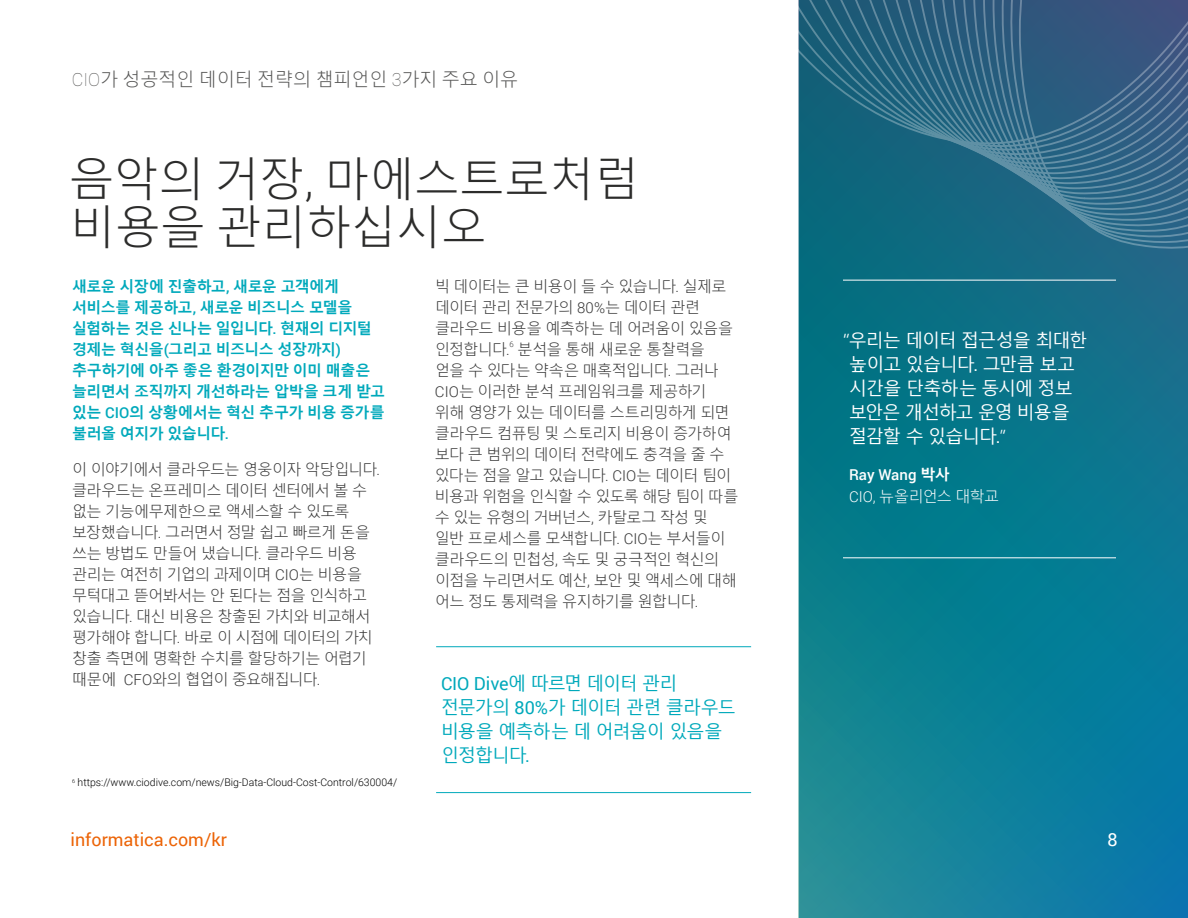
<style>
.page{position:relative;width:1188px;height:918px;background:#fff}
.page>*{position:absolute;margin:0;border:0;box-sizing:border-box;transform-origin:0 0}
.t1{font:300 45px/48px "Malgun Gothic";color:#2c2c2b}
.t2{font:18px/24px "Malgun Gothic";letter-spacing:-.055em;color:#fff}
.t3{font:18px/24px "Malgun Gothic";letter-spacing:-.055em;color:#00a9bb}
.t4{font:300 18px "Malgun Gothic";color:#575756}
.t5{font:18px "Roboto";color:#ec6407}
.t6{font:18px "Roboto";color:#fff}
.t7{font:300 15px/21px "Malgun Gothic";letter-spacing:-.04em;color:#373737}
.t8{font:700 15px/21px "Malgun Gothic";letter-spacing:-.035em;color:#00a9bb}
.t9{font:300 15px "Malgun Gothic";letter-spacing:-.045em;color:#fff}
.t10{font:500 15px "Roboto";color:#fff}
.t11{font:300 10.5px "Roboto";color:#000}
.t12{font:300 7.8px "Roboto";color:#373737}
.s1{font-family:"Roboto";font-weight:100}
.s2{font-family:"Roboto"}
.s3{font-family:"Roboto";font-weight:500}
.s4{font-family:"Malgun Gothic";font-weight:700}
</style>
<div class="page">
<svg style="left:799px;top:249px;width:389px;height:669px;background:#0b7a91"></svg>
<svg style="left:798px;top:175px;width:17px;height:74px"></svg>
<svg style="left:798px;top:0;width:4px;height:175px"></svg>
<svg style="left:802px;top:0;width:10px;height:180px;background:#156279"></svg>
<svg style="left:815px;top:0;width:373px;height:249px;background:#2b6684"></svg>
<hr style="left:436px;top:646px;width:315px;height:1px;background:#00a9bb">
<hr style="left:436px;top:792px;width:315px;height:1px;background:#00a9bb">
<hr style="left:843px;top:280px;width:273px;height:1px;background:#fff">
<hr style="left:843px;top:557px;width:273px;height:1px;background:#fff">
<p class="t4" style="left:72px;top:69px;width:448px"><span class="s1">CIO</span>가 성공적인 데이터 전략의 챔피언인 <span class="s1">3</span>가지 주요 이유</p>
<h1 class="t1" style="left:69px;top:156px;width:572px">음악의 거장<span class="s2">,</span> 마에스트로처럼 비용을 관리하십시오</h1>
<p class="t8" style="left:72px;top:276px;width:315px">새로운 시장에 진출하고<span class="s3">,</span> 새로운 고객에게 서비스를 제공하고<span class="s3">,</span> 새로운 비즈니스 모델을 실험하는 것은 신나는 일입니다<span class="s3">.</span> 현재의 디지털 경제는 혁신을<span class="s3">(</span>그리고 비즈니스 성장까지<span class="s3">) </span>추구하기에 아주 좋은 환경이지만 이미 매출은 늘리면서 조직까지 개선하라는 압박을 크게 받고 있는 <span class="s3">CIO</span>의 상황에서는 혁신 추구가 비용 증가를 불러올 여지가 있습니다<span class="s3">.</span></p>
<p class="t7" style="left:72px;top:459px;width:310px">이 이야기에서 클라우드는 영웅이자 악당입니다<span class="s2">. </span>클라우드는 온프레미스 데이터 센터에서 볼 수 없는 기능에무제한으로 액세스할 수 있도록 보장했습니다<span class="s2">.</span> 그러면서 정말 쉽고 빠르게 돈을 쓰는 방법도 만들어 냈습니다<span class="s2">.</span> 클라우드 비용 관리는 여전히 기업의 과제이며 <span class="s2">CIO</span>는 비용을 무턱대고 뜯어봐서는 안 된다는 점을 인식하고 있습니다<span class="s2">.</span> 대신 비용은 창출된 가치와 비교해서 평가해야 합니다<span class="s2">.</span> 바로 이 시점에 데이터의 가치 창출 측면에 명확한 수치를 할당하기는 어렵기 때문에 <span class="s2">CFO</span>와의 협업이 중요해집니다<span class="s2">.</span></p>
<p class="t7" style="left:435px;top:276px;width:300px">빅 데이터는 큰 비용이 들 수 있습니다<span class="s2">.</span> 실제로 데이터 관리 전문가의 <span class="s2">80%</span>는 데이터 관련 클라우드 비용을 예측하는 데 어려움이 있음을 인정합니다<span class="s2">.</span></p>
<p class="t7" style="left:435px;top:339px;width:305px;text-indent:83px">분석을 통해 새로운 통찰력을<br>얻을 수 있다는 약속은 매혹적입니다<span class="s2">.</span> 그러나<br><span class="s2">CIO</span>는 이러한 분석 프레임워크를 제공하기 위해 영양가 있는 데이터를 스트리밍하게 되면 클라우드 컴퓨팅 및 스토리지 비용이 증가하여 보다 큰 범위의 데이터 전략에도 충격을 줄 수 있다는 점을 알고 있습니다<span class="s2">. CIO</span>는 데이터 팀이 비용과 위험을 인식할 수 있도록 해당 팀이 따를 수 있는 유형의 거버넌스<span class="s2">,</span> 카탈로그 작성 및 일반 프로세스를 모색합니다<span class="s2">. CIO</span>는 부서들이 클라우드의 민첩성<span class="s2">,</span> 속도 및 궁극적인 혁신의 이점을 누리면서도 예산<span class="s2">,</span> 보안 및 액세스에 대해 어느 정도 통제력을 유지하기를 원합니다<span class="s2">.</span></p>
<p class="t12" style="left:510px;top:339px;width:6px">6</p>
<p class="t3" style="left:441px;top:672px;width:296px"><span class="s2">CIO Dive</span>에 따르면 데이터 관리 전문가의 <span class="s2">80%</span>가 데이터 관련 클라우드 비용을 예측하는 데 어려움이 있음을 인정합니다<span class="s2">.</span></p>
<p class="t11" style="left:72px;top:775px;width:327px"><sup>6</sup> https://www.ciodive.com/news/Big-Data-Cloud-Cost-Control/630004/</p>
<p class="t2" style="left:849px;top:329px;width:240px;text-indent:-6px">“우리는 데이터 접근성을 최대한 높이고 있습니다<span class="s2">.</span> 그만큼 보고 시간을 단축하는 동시에 정보 보안은 개선하고 운영 비용을 절감할 수 있습니다<span class="s2">.</span>”</p>
<p class="t10" style="left:849px;top:464px;width:102px">Ray Wang <span class="s4">박사</span></p>
<p class="t9" style="left:849px;top:488px;width:152px"><span class="s2">CIO,</span> 뉴올리언스 대학교</p>
<p class="t5" style="left:70px;top:827px;width:158px">informatica.com/kr</p>
<p class="t6" style="left:1107px;top:827px;width:12px">8</p>
</div>
